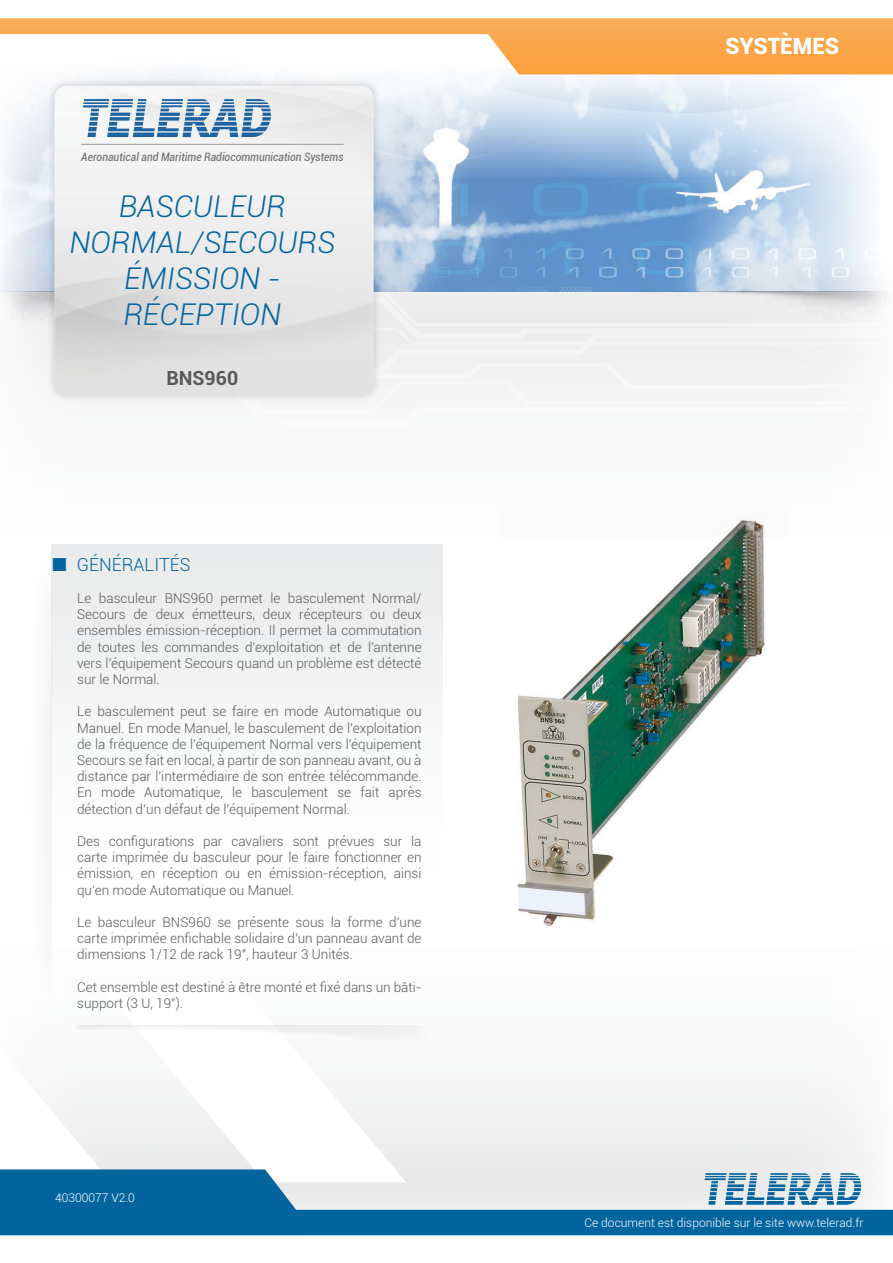
<style>
.page{position:relative;width:893px;height:1263px;background:#fff}
.page>*{position:absolute;margin:0;border:0;box-sizing:border-box;transform-origin:0 0}
.t1{font:italic 300 30px/36px "Roboto";color:#03649e;text-align:center}
.t2{font:900 22.5px "Roboto";color:#fff}
.t3{font:700 19.5px "Roboto";color:#58595b}
.t4{font:300 18px "Roboto";color:#03649e}
.t5{font:300 13.5px/16.2px "Roboto";color:#58595b;text-align:justify}
.t6{font:300 12px "Roboto";color:#fff}
.t7{font:italic condensed 11.7px "Roboto";color:#6d6f71}
</style>
<div class="page">
<div style="left:0;top:261px;width:893px;height:966px;background:linear-gradient(to right,#fcfcfd,#f9f9f9)"></div>
<svg style="left:102px;top:988px;width:304px;height:181px"></svg>
<svg style="left:0;top:1004px;width:125px;height:165px"></svg>
<div style="left:215px;top:291px;width:678px;height:136px;background:#f5f5f5"></div>
<img style="left:0;top:179px;width:892px;height:155px">
<svg style="left:0;top:1169px;width:893px;height:66px;fill:#03649e"></svg>
<svg style="left:2px;top:74px;width:891px;height:105px"></svg>
<svg style="left:0;top:18px;width:893px;height:56px"></svg>
<div style="left:46px;top:78px;width:336px;height:325px;background:#231f20;opacity:.21"></div>
<img style="left:54px;top:86px;width:320px;height:308px">
<hr style="left:81px;top:144px;width:263px;height:1px;background:#949698">
<hr style="left:84px;top:99px;width:25px;height:2px;background:#1e64a1">
<hr style="left:83px;top:102px;width:26px;height:2px;background:#1e64a1">
<hr style="left:83px;top:105px;width:25px;height:2px;background:#1e64a1">
<svg style="left:88px;top:99px;width:183px;height:38px"></svg>
<svg style="left:705px;top:1173px;width:156px;height:32px"></svg>
<img style="left:499px;top:507px;width:287px;height:428px">
<div style="left:52px;top:544px;width:391px;height:344px;background:#f6f6f6"></div>
<img style="left:26px;top:544px;width:26px;height:464px">
<img style="left:74px;top:1025px;width:362px;height:22px">
<svg style="left:53px;top:557px;width:13px;height:14px"></svg>
<p class="t7" style="left:81px;top:148px;width:264px">Aeronautical and Maritime Radiocommunication Systems</p>
<h1 class="t1" style="left:69px;top:188px;width:267px">BASCULEUR<br>NORMAL/SECOURS<br>ÉMISSION -<br>RÉCEPTION</h1>
<h3 class="t3" style="left:166px;top:364px;width:73px">BNS960</h3>
<h3 class="t4" style="left:77px;top:552px;width:115px">GÉNÉRALITÉS</h3>
<p class="t5" style="left:77px;top:590px;width:346px">Le basculeur BNS960 permet le basculement Normal/ Secours de deux émetteurs, deux récepteurs ou deux ensembles émission-réception. Il permet la commutation de toutes les commandes d'exploitation et de l'antenne vers l'équipement Secours quand un problème est détecté sur le Normal.</p>
<p class="t5" style="left:77px;top:703px;width:346px">Le basculement peut se faire en mode Automatique ou Manuel. En mode Manuel, le basculement de l’exploitation de la fréquence de l'équipement Normal vers l'équipement Secours se fait en local, à partir de son panneau avant, ou à distance par l'intermédiaire de son entrée télécommande.<br>En mode Automatique, le basculement se fait après détection d’un défaut de l’équipement Normal.</p>
<p class="t5" style="left:77px;top:833px;width:346px">Des configurations par cavaliers sont prévues sur la carte imprimée du basculeur pour le faire fonctionner en émission, en réception ou en émission-réception, ainsi qu’en mode Automatique ou Manuel.</p>
<p class="t5" style="left:77px;top:914px;width:346px">Le basculeur BNS960 se présente sous la forme d'une carte imprimée enfichable solidaire d'un panneau avant de dimensions 1/12 de rack 19", hauteur 3 Unités.</p>
<p class="t5" style="left:77px;top:978px;width:346px">Cet ensemble est destiné à être monté et fixé dans un bâti&shy;support (3 U, 19").</p>
<p class="t6" style="left:55px;top:1189px;width:81px">40300077 V2.0</p>
<h2 class="t2" style="left:725px;top:30px;width:115px">SYSTÈMES</h2>
<p class="t6" style="left:584px;top:1214px;width:280px">Ce document est disponible sur le site www.telerad.fr</p>
</div>
